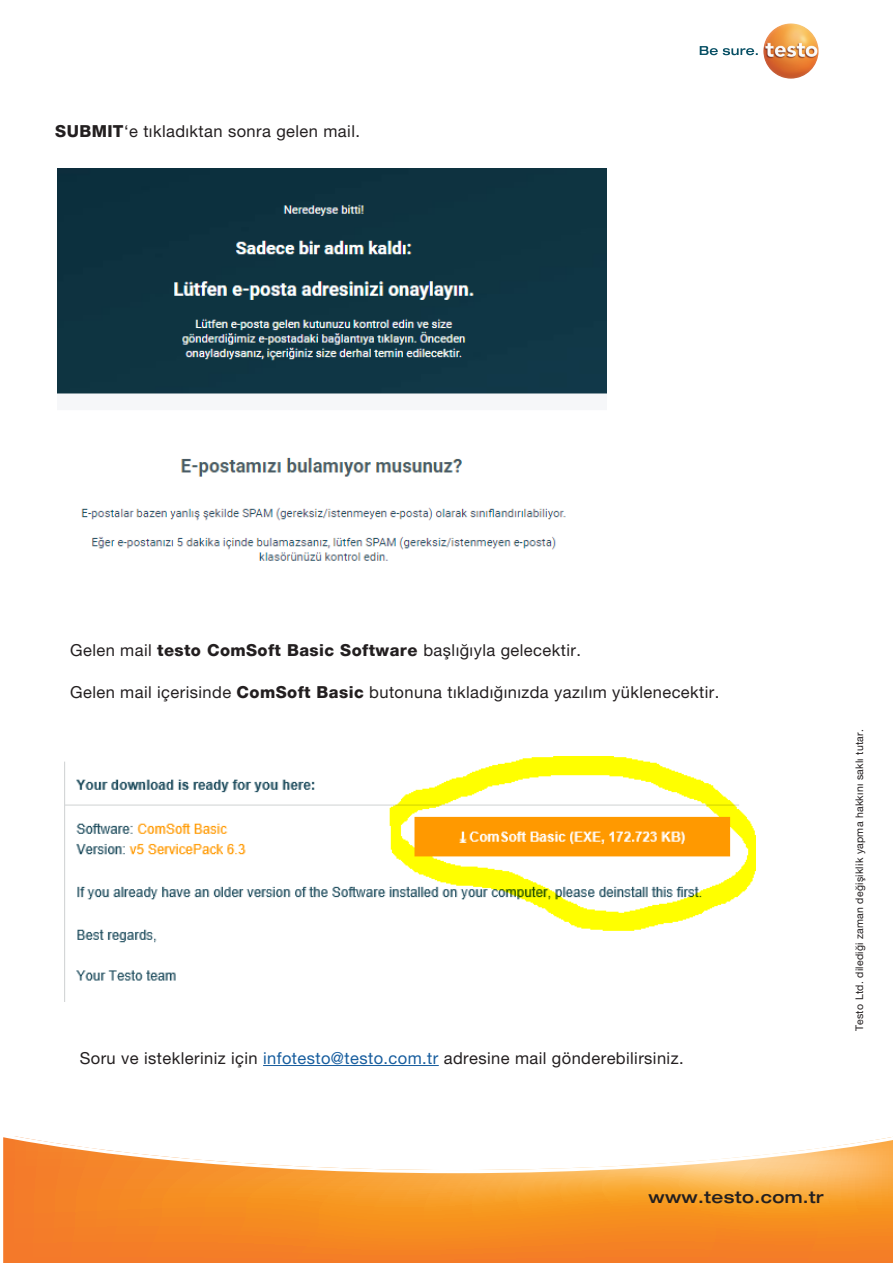
<style>
.page{position:relative;width:893px;height:1263px;background:#fff}
.page>*{position:absolute;margin:0;border:0;box-sizing:border-box;transform-origin:0 0}
.Copy_8_5_pt{font:16.5px "Helvetica Neue LTW1 G";letter-spacing:.025em;color:#231f20}
.www_testo_de{font:500 expanded 16.5px "Helvetica Neue LTW1 G";letter-spacing:.025em;color:#231f20}
.Copy_7_pt{font:10.5px "Helvetica Neue LTW1 G";letter-spacing:.025em;color:#231f20}
.s1{font-family:"Helvetica Neue LT Com";font-weight:800}
.s2{color:#175d9e}
</style>
<div class="page">
<svg style="left:700px;top:46px;width:58px;height:9px"></svg>
<img style="left:763px;top:23px;width:56px;height:56px;border-radius:28px">
<svg style="left:3px;top:1136px;width:890px;height:127px"></svg>
<img style="left:57px;top:169px;width:550px;height:392px">
<img style="left:65px;top:757px;width:691px;height:224px">
<hr style="left:263px;top:1065px;width:176px;height:1px;background:#175d9e">
<p class="Copy_8_5_pt" style="left:55px;top:121px;width:306px"><span class="s1">SUBMIT</span>‘e tıkladıktan sonra gelen mail.</p>
<p class="Copy_8_5_pt" style="left:70px;top:640px;width:512px">Gelen mail <span class="s1">testo ComSoft Basic Software</span> başlığıyla gelecektir.</p>
<p class="Copy_8_5_pt" style="left:70px;top:682px;width:651px">Gelen mail içerisinde <span class="s1">ComSoft Basic</span> butonuna tıkladığınızda yazılım yüklenecektir.</p>
<p class="Copy_8_5_pt" style="left:80px;top:1048px;width:605px">Soru ve istekleriniz için <span class="s2">infotesto@testo.com.tr</span> adresine mail gönderebilirsiniz.</p>
<p class="Copy_7_pt" style="left:853px;top:1031px;width:304px;rotate:-90deg">Testo Ltd. dilediği zaman değişiklik yapma hakkını saklı tutar.</p>
<p class="www_testo_de" style="left:648px;top:1187px;width:177px">www.testo.com.tr</p>
</div>
